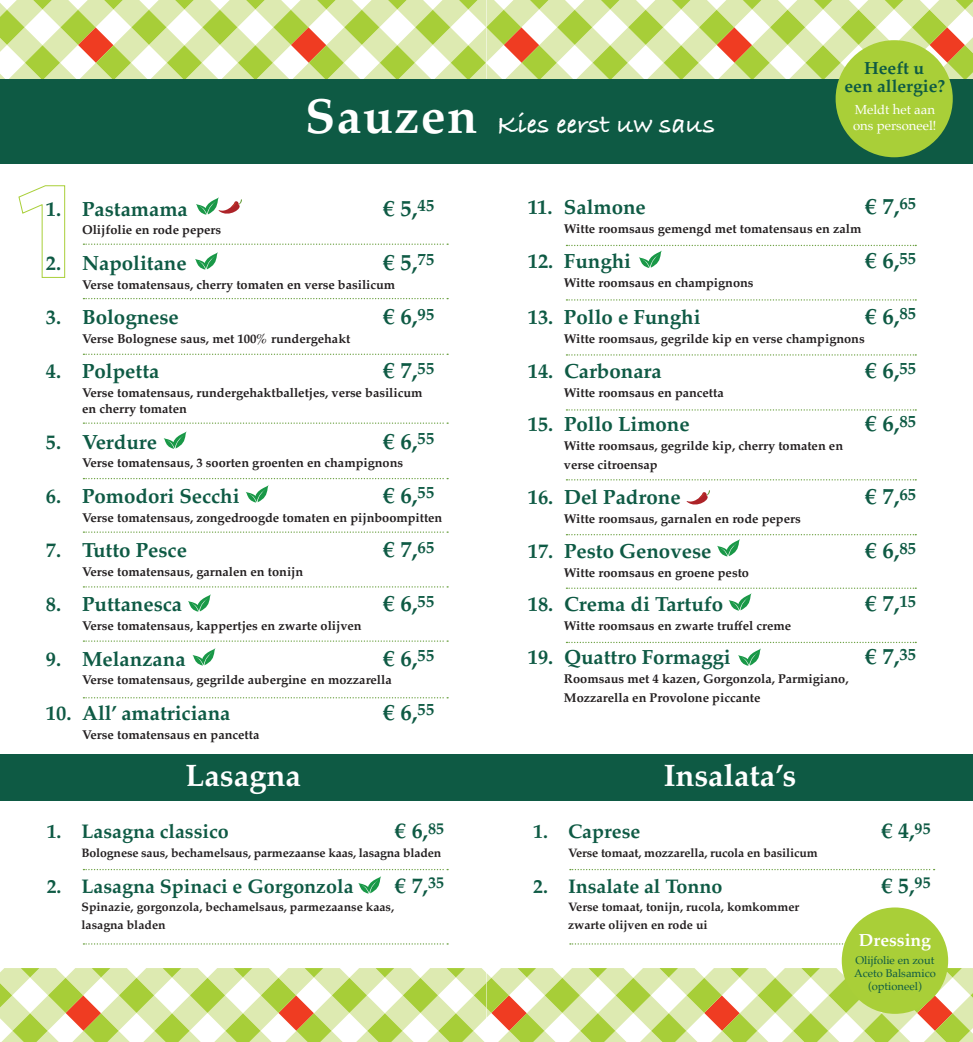
<style>
.page{position:relative;width:973px;height:1042px;background:#fff}
.page>*{position:absolute;margin:0;border:0;box-sizing:border-box;transform-origin:0 0}
.t1{font:700 49.35px "Palatino";letter-spacing:.03em;color:#fff}
.t2{font:700 30.97px "Palatino";color:#fff}
.t3{font:700 27.3px "Bradley Hand ITCTT";color:#fff}
.t4{font:700 22.75px "Palatino";color:#0e5a44}
.t5{font:700 21.88px "Palatino";color:#0e5a44}
.t6{font:700 20.47px "Palatino";color:#0e5a44}
.t7{font:700 19.6px "Palatino";color:#0e5a44}
.t8{font:700 17.5px/17.5px "Palatino";color:#0e5a44;text-align:center}
.t9{font:700 17.5px "Palatino";color:#fff}
.t10{font:13.12px "Palatino";color:#fff}
.t11{font:700 12.78px/18.7px "Palatino";color:#231f20}
.t12{font:700 12.25px/18px "Palatino";color:#231f20}
.t13{font:11.2px/13.1px "Palatino";color:#0e5a44;text-align:center}
</style>
<div class="page">
<svg style="left:196px;top:197px;width:46px;height:18px"></svg>
<svg style="left:195px;top:252px;width:23px;height:18px"></svg>
<svg style="left:163px;top:431px;width:24px;height:18px"></svg>
<svg style="left:246px;top:485px;width:23px;height:18px"></svg>
<svg style="left:188px;top:594px;width:23px;height:18px"></svg>
<svg style="left:192px;top:648px;width:23px;height:17px"></svg>
<svg style="left:358px;top:876px;width:23px;height:17px"></svg>
<div style="left:0;top:79px;width:486px;height:85px;background:#0e5a44"></div>
<svg style="left:83px;top:869px;width:365px;height:1px"></svg>
<svg style="left:83px;top:943px;width:365px;height:1px"></svg>
<svg style="left:83px;top:640px;width:365px;height:2px"></svg>
<svg style="left:83px;top:697px;width:365px;height:1px"></svg>
<svg style="left:83px;top:586px;width:365px;height:1px"></svg>
<svg style="left:83px;top:531px;width:365px;height:2px"></svg>
<svg style="left:83px;top:478px;width:365px;height:1px"></svg>
<svg style="left:83px;top:422px;width:365px;height:2px"></svg>
<svg style="left:83px;top:354px;width:365px;height:1px"></svg>
<svg style="left:83px;top:298px;width:365px;height:1px"></svg>
<svg style="left:83px;top:243px;width:365px;height:2px"></svg>
<div style="left:0;top:754px;width:486px;height:47px;background:#0e5a44"></div>
<svg style="left:18px;top:185px;width:48px;height:93px"></svg>
<svg style="left:569px;top:943px;width:274px;height:1px"></svg>
<svg style="left:0;top:968px;width:972px;height:74px"></svg>
<svg style="left:686px;top:490px;width:24px;height:15px"></svg>
<svg style="left:0;top:0;width:972px;height:79px"></svg>
<div style="left:486px;top:79px;width:486px;height:85px;background:#0e5a44"></div>
<svg style="left:569px;top:869px;width:365px;height:1px"></svg>
<svg style="left:566px;top:245px;width:350px;height:23px"></svg>
<svg style="left:566px;top:299px;width:350px;height:2px"></svg>
<svg style="left:566px;top:354px;width:350px;height:2px"></svg>
<svg style="left:566px;top:409px;width:350px;height:1px"></svg>
<svg style="left:566px;top:479px;width:350px;height:1px"></svg>
<svg style="left:566px;top:534px;width:350px;height:22px"></svg>
<svg style="left:566px;top:587px;width:350px;height:24px"></svg>
<svg style="left:566px;top:642px;width:350px;height:24px"></svg>
<div style="left:486px;top:754px;width:486px;height:47px;background:#0e5a44"></div>
<div style="left:841px;top:907px;width:106px;height:107px;background:#a9cf38;border-radius:50%"></div>
<div style="left:835px;top:40px;width:117px;height:117px;background:#a9cf38;border-radius:50%"></div>
<h1 class="t1" style="left:305px;top:74px;width:174px">Sauzen</h1>
<h3 class="t8" style="left:844px;top:59px;width:102px">Heeft u<br>een allergie?</h3>
<p class="t10" style="left:854px;top:99px;width:82px">Meldt het aan</p>
<h3 class="t3" style="left:497px;top:104px;width:219px">Kies eerst uw saus</h3>
<p class="t10" style="left:853px;top:115px;width:85px">ons personeel!</p>
<h3 class="t6" style="left:46px;top:191px;width:143px">1. Pastamama</h3>
<h3 class="t4" style="left:383px;top:188px;width:52px">€ 5,<sup>45</sup></h3>
<p class="t11" style="left:82px;top:220px;width:140px">Olijfolie en rode pepers</p>
<h3 class="t6" style="left:46px;top:245px;width:142px">2. Napolitane</h3>
<h3 class="t4" style="left:383px;top:243px;width:52px">€ 5,<sup>75</sup></h3>
<p class="t11" style="left:82px;top:275px;width:314px">Verse tomatensaus, cherry tomaten en verse basilicum</p>
<h3 class="t6" style="left:46px;top:300px;width:134px">3. Bolognese</h3>
<h3 class="t4" style="left:383px;top:297px;width:52px">€ 6,<sup>95</sup></h3>
<p class="t11" style="left:82px;top:329px;width:270px">Verse Bolognese saus, met 100% rundergehakt</p>
<h3 class="t6" style="left:46px;top:354px;width:115px">4. Polpetta</h3>
<h3 class="t4" style="left:383px;top:351px;width:52px">€ 7,<sup>55</sup></h3>
<p class="t11" style="left:82px;top:384px;width:342px;line-height:15.9px">Verse tomatensaus, rundergehaktballetjes, verse basilicum en cherry tomaten</p>
<h3 class="t6" style="left:46px;top:424px;width:113px">5. Verdure</h3>
<h3 class="t4" style="left:383px;top:421px;width:52px">€ 6,<sup>55</sup></h3>
<p class="t11" style="left:82px;top:453px;width:322px">Verse tomatensaus, 3 soorten groenten en champignons</p>
<h3 class="t6" style="left:46px;top:478px;width:195px">6. Pomodori Secchi</h3>
<h3 class="t4" style="left:383px;top:476px;width:52px">€ 6,<sup>55</sup></h3>
<p class="t11" style="left:82px;top:507px;width:362px">Verse tomatensaus, zongedroogde tomaten en pijnboompitten</p>
<h3 class="t6" style="left:46px;top:533px;width:142px">7. Tutto Pesce</h3>
<h3 class="t4" style="left:383px;top:530px;width:52px">€ 7,<sup>65</sup></h3>
<p class="t11" style="left:82px;top:562px;width:223px">Verse tomatensaus, garnalen en tonijn</p>
<h3 class="t6" style="left:46px;top:587px;width:138px">8. Puttanesca</h3>
<h3 class="t4" style="left:383px;top:584px;width:52px">€ 6,<sup>55</sup></h3>
<p class="t11" style="left:82px;top:616px;width:281px">Verse tomatensaus, kappertjes en zwarte olijven</p>
<h3 class="t6" style="left:46px;top:641px;width:141px">9. Melanzana</h3>
<h3 class="t4" style="left:383px;top:638px;width:52px">€ 6,<sup>55</sup></h3>
<p class="t11" style="left:82px;top:670px;width:311px">Verse tomatensaus, gegrilde aubergine en mozzarella</p>
<h3 class="t6" style="left:46px;top:695px;width:186px">10. All’ amatriciana</h3>
<h3 class="t4" style="left:383px;top:692px;width:52px">€ 6,<sup>55</sup></h3>
<p class="t11" style="left:82px;top:724px;width:179px">Verse tomatensaus en pancetta</p>
<h2 class="t2" style="left:185px;top:749px;width:117px">Lasagna</h2>
<h3 class="t7" style="left:47px;top:814px;width:183px">1. Lasagna classico</h3>
<h3 class="t5" style="left:395px;top:812px;width:50px">€ 6,<sup>85</sup></h3>
<p class="t12" style="left:81px;top:844px;width:361px">Bolognese saus, bechamelsaus, parmezaanse kaas, lasagna bladen</p>
<h3 class="t7" style="left:47px;top:869px;width:308px">2. Lasagna Spinaci e Gorgonzola</h3>
<h3 class="t5" style="left:395px;top:866px;width:50px">€ 7,<sup>35</sup></h3>
<p class="t12" style="left:81px;top:897px;width:314px">Spinazie, gorgonzola, bechamelsaus, parmezaanse kaas, lasagna bladen</p>
<h3 class="t6" style="left:527px;top:189px;width:119px">11. Salmone</h3>
<h3 class="t4" style="left:865px;top:187px;width:52px">€ 7,<sup>65</sup></h3>
<p class="t11" style="left:564px;top:218px;width:299px">Witte roomsaus gemengd met tomatensaus en zalm</p>
<h3 class="t6" style="left:527px;top:244px;width:105px">12. Funghi</h3>
<h3 class="t4" style="left:865px;top:241px;width:52px">€ 6,<sup>55</sup></h3>
<p class="t11" style="left:564px;top:273px;width:191px">Witte roomsaus en champignons</p>
<h3 class="t6" style="left:527px;top:299px;width:174px">13. Pollo e Funghi</h3>
<h3 class="t4" style="left:865px;top:297px;width:52px">€ 6,<sup>85</sup></h3>
<p class="t11" style="left:564px;top:328px;width:302px">Witte roomsaus, gegrilde kip en verse champignons</p>
<h3 class="t6" style="left:527px;top:354px;width:135px">14. Carbonara</h3>
<h3 class="t4" style="left:865px;top:351px;width:52px">€ 6,<sup>55</sup></h3>
<p class="t11" style="left:564px;top:383px;width:161px">Witte roomsaus en pancetta</p>
<h3 class="t6" style="left:527px;top:407px;width:163px">15. Pollo Limone</h3>
<h3 class="t4" style="left:865px;top:404px;width:52px">€ 6,<sup>85</sup></h3>
<p class="t11" style="left:564px;top:436px;width:280px">Witte roomsaus, gegrilde kip, cherry tomaten en verse citroensap</p>
<h3 class="t6" style="left:527px;top:479px;width:154px">16. Del Padrone</h3>
<h3 class="t4" style="left:865px;top:477px;width:52px">€ 7,<sup>65</sup></h3>
<p class="t11" style="left:564px;top:509px;width:238px">Witte roomsaus, garnalen en rode pepers</p>
<h3 class="t6" style="left:527px;top:534px;width:185px">17. Pesto Genovese</h3>
<h3 class="t4" style="left:865px;top:531px;width:52px">€ 6,<sup>85</sup></h3>
<p class="t11" style="left:564px;top:563px;width:186px">Witte roomsaus en groene pesto</p>
<h3 class="t6" style="left:527px;top:587px;width:197px">18. Crema di Tartufo</h3>
<h3 class="t4" style="left:865px;top:584px;width:52px">€ 7,<sup>15</sup></h3>
<p class="t11" style="left:564px;top:616px;width:229px">Witte roomsaus en zwarte truffel creme</p>
<h3 class="t6" style="left:527px;top:640px;width:204px">19. Quattro Formaggi</h3>
<h3 class="t4" style="left:865px;top:637px;width:52px">€ 7,<sup>35</sup></h3>
<p class="t11" style="left:564px;top:669px;width:286px">Roomsaus met 4 kazen, Gorgonzola, Parmigiano,<br>Mozzarella en Provolone piccante</p>
<h2 class="t2" style="left:663px;top:749px;width:134px">Insalata’s</h2>
<h3 class="t7" style="left:533px;top:814px;width:108px">1. Caprese</h3>
<h3 class="t5" style="left:881px;top:812px;width:50px">€ 4,<sup>95</sup></h3>
<p class="t12" style="left:568px;top:844px;width:251px">Verse tomaat, mozzarella, rucola en basilicum</p>
<h3 class="t7" style="left:533px;top:869px;width:190px">2. Insalate al Tonno</h3>
<h3 class="t5" style="left:881px;top:866px;width:50px">€ 5,<sup>95</sup></h3>
<p class="t12" style="left:568px;top:897px;width:233px">Verse tomaat, tonijn, rucola, komkommer zwarte olijven en rode ui</p>
<h3 class="t9" style="left:858px;top:925px;width:73px">Dressing</h3>
<p class="t13" style="left:854px;top:953px;width:83px">Olijfolie en zout<br>Aceto Balsamico (optioneel)</p>
</div>
